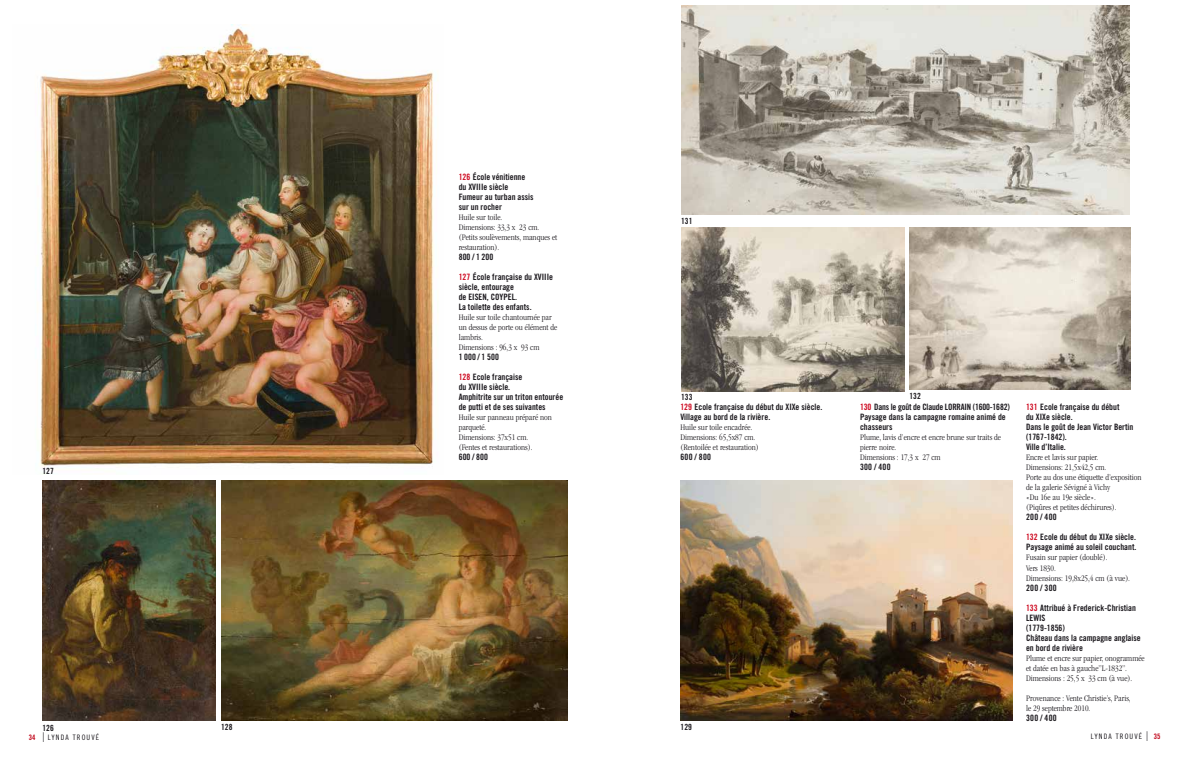
<style>
.page{position:relative;width:1191px;height:766px;background:#fff}
.page>*{position:absolute;margin:0;border:0;box-sizing:border-box;transform-origin:0 0}
.t1{font:300 condensed 8.8px/10px "ITC Garamond Std";color:#1a171c}
.t2{font:8.8px/10px "Trade Gothic LT Std Bd Cn 20";color:#1a171c}
.t3{font:8.5px "Trade Gothic LT Std Bd Cn 20";color:#1a171c}
.t4{font:7.5px "Trade Gothic LT Std Cn 18";letter-spacing:.15em;color:#1a171c}
.s1{color:#cd071e}
.s2{font-family:"Trade Gothic LT Std Bd Cn 20";color:#c00418}
.s3{font-family:"Trade Gothic LT Std";font-weight:300;font-size:13.5px}
</style>
<div class="page">
<img style="left:43px;top:480px;width:172px;height:240px">
<img style="left:40px;top:24px;width:394px;height:450px">
<img style="left:221px;top:480px;width:346px;height:240px">
<img style="left:680px;top:480px;width:332px;height:240px">
<img style="left:681px;top:5px;width:449px;height:210px">
<img style="left:909px;top:228px;width:221px;height:162px">
<img style="left:681px;top:228px;width:223px;height:163px">
<p class="t3" style="left:43px;top:466px;width:13px">127</p>
<p class="t2" style="left:459px;top:172px;width:76px"><span class="s1">126</span> École vénitienne du XVIIIe siècle<br>Fumeur au turban assis sur un rocher</p>
<p class="t1" style="left:459px;top:212px;width:100px">Huile sur toile.<br>Dimensions: 33,3 x 23 cm. (Petits soulèvements, manques et restauration).</p>
<p class="t2" style="left:459px;top:252px;width:36px">800 / 1 200</p>
<p class="t2" style="left:459px;top:272px;width:96px"><span class="s1">127</span> École française du XVIIIe siècle, entourage<br>de EISEN, COYPEL.<br>La toilette des enfants.</p>
<p class="t1" style="left:459px;top:312px;width:100px">Huile sur toile chantournée par un dessus de porte ou élément de lambris.<br>Dimensions : 96,3 x 93 cm</p>
<p class="t2" style="left:459px;top:352px;width:42px">1 000 / 1 500</p>
<p class="t2" style="left:459px;top:372px;width:106px"><span class="s1">128</span> Ecole française<br>du XVIIIe siècle.<br>Amphitrite sur un triton entourée de putti et de ses suivantes</p>
<p class="t1" style="left:459px;top:412px;width:95px">Huile sur panneau préparé non parqueté.<br>Dimensions: 37x51 cm. (Fentes et restaurations).</p>
<p class="t2" style="left:459px;top:452px;width:31px">600 / 800</p>
<p class="t3" style="left:681px;top:216px;width:13px">131</p>
<p class="t3" style="left:681px;top:392px;width:13px">133</p>
<p class="t3" style="left:909px;top:390px;width:13px">132</p>
<p class="t2" style="left:680px;top:402px;width:143px"><span class="s1">129</span> Ecole française du début du XIXe siècle.<br>Village au bord de la rivière.</p>
<p class="t1" style="left:680px;top:422px;width:80px">Huile sur toile encadrée.<br>Dimensions: 65,5x87 cm. (Rentoilée et restauration)</p>
<p class="t2" style="left:680px;top:452px;width:32px">600 / 800</p>
<p class="t2" style="left:860px;top:402px;width:151px"><span class="s1">130</span> Dans le goût de Claude LORRAIN (1600-1682)<br>Paysage dans la campagne romaine animé de chasseurs</p>
<p class="t1" style="left:860px;top:432px;width:143px">Plume, lavis d’encre et encre brune sur traits de pierre noire.<br>Dimensions : 17,3 x 27 cm</p>
<p class="t2" style="left:860px;top:462px;width:32px">300 / 400</p>
<p class="t2" style="left:1026px;top:402px;width:109px"><span class="s1">131</span> Ecole française du début<br>du XIXe siècle.<br>Dans le goût de Jean Victor Bertin (1767-1842).<br>Ville d’Italie.</p>
<p class="t1" style="left:1026px;top:452px;width:117px">Encre et lavis sur papier.<br>Dimensions: 21,5x42,5 cm.<br>Porte au dos une étiquette d’exposition de la galerie Sévigné à Vichy<br>«Du 16e au 19e siècle».<br>(Piqûres et petites déchirures).</p>
<p class="t2" style="left:1026px;top:512px;width:32px">200 / 400</p>
<p class="t2" style="left:1026px;top:532px;width:112px"><span class="s1">132</span> Ecole du début du XIXe siècle.<br>Paysage animé au soleil couchant.</p>
<p class="t1" style="left:1026px;top:552px;width:105px">Fusain sur papier (doublé).<br>Vers 1830.<br>Dimensions: 19,8x25,4 cm (à vue).</p>
<p class="t2" style="left:1026px;top:582px;width:32px">200 / 300</p>
<p class="t2" style="left:1026px;top:602px;width:116px"><span class="s1">133</span> Attribué à Frederick-Christian<br>LEWIS<br>(1779-1856)<br>Château dans la campagne anglaise en bord de rivière</p>
<p class="t1" style="left:1026px;top:652px;width:120px">Plume et encre sur papier, onogrammée et datée en bas à gauche”L-1832”.<br>Dimensions : 25,5 x 33 cm (à vue).</p>
<p class="t1" style="left:1026px;top:692px;width:106px">Provenance : Vente Christie’s, Paris, le 29 septembre 2010.</p>
<p class="t2" style="left:1026px;top:712px;width:32px">300 / 400</p>
<p class="t3" style="left:680px;top:721px;width:13px">129</p>
<p class="t3" style="left:221px;top:721px;width:13px">128</p>
<p class="t3" style="left:43px;top:722px;width:13px">126</p>
<p class="t4" style="left:29px;top:732px;width:72px"><span class="s2">34</span> <span class="s3">I</span> LYNDA TROUVÉ</p>
<p class="t4" style="left:1090px;top:731px;width:71px">LYNDA TROUVÉ <span class="s3">I</span> <span class="s2">35</span></p>
</div>
